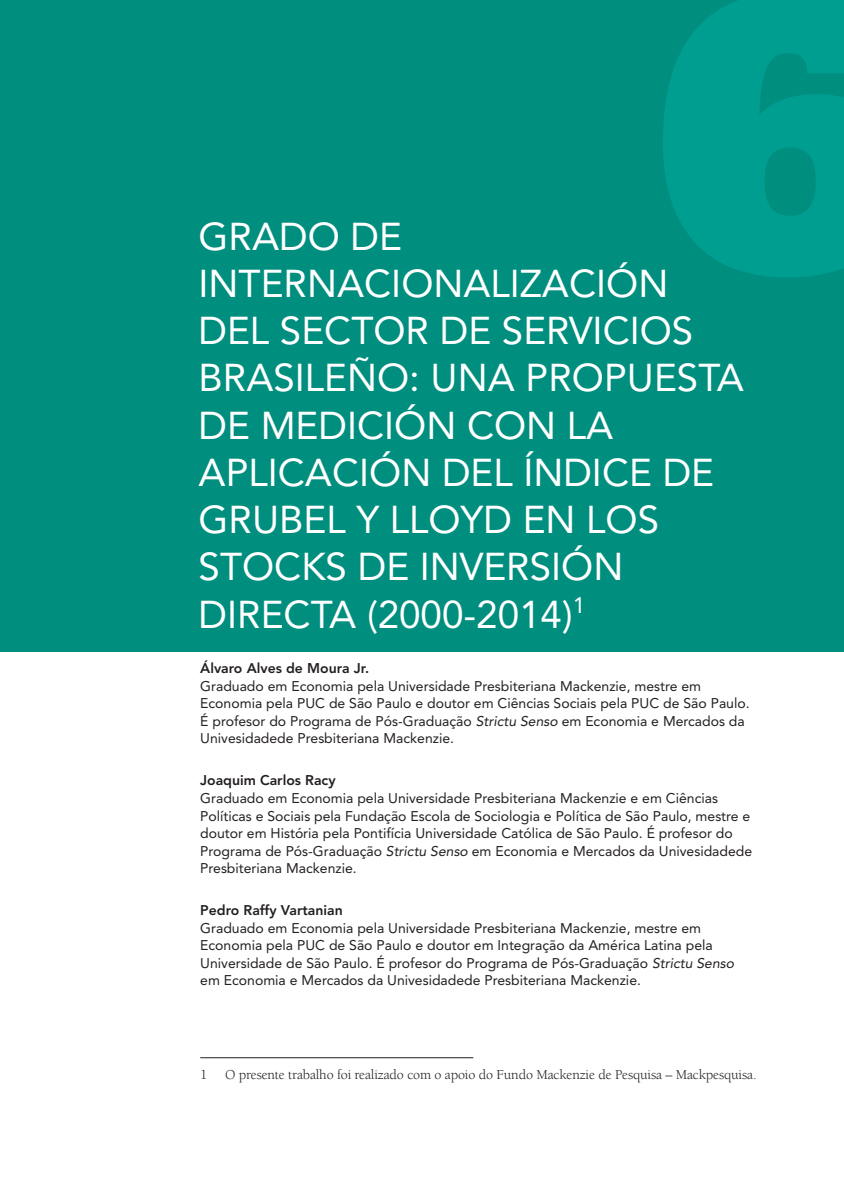
<style>
.page{position:relative;width:844px;height:1191px;background:#fff}
.page>*{position:absolute;margin:0;border:0;box-sizing:border-box;transform-origin:0 0}
.t1{font:38.5px/47.2px "Avenir";color:#fff}
.t2{font:14px/17.5px "Avenir";color:#231f20}
.t3{font:14px "Berkeley";letter-spacing:-.01em;color:#231f20}
.t4{font:800 14px "Avenir";color:#231f20}
.s1{font-weight:800}
.s2{font-style:italic}
</style>
<div class="page">
<div style="left:0;top:0;width:843px;height:651px;background:#008e7f"></div>
<hr style="left:200px;top:1057px;width:273px;height:1px;background:#231f20">
<h1 class="t1" style="left:198px;top:213px;width:547px">GRADO DE<br>INTERNACIONALIZACIÓN<br>DEL SECTOR DE SERVICIOS<br>BRASILEÑO: UNA PROPUESTA<br>DE MEDICIÓN CON LA<br>APLICACIÓN DEL ÍNDICE DE<br>GRUBEL Y LLOYD EN LOS<br>STOCKS DE INVERSIÓN<br>DIRECTA (2000-2014)<sup>1</sup></h1>
<p class="t2" style="left:200px;top:659px;width:550px"><span class="s1">Álvaro Alves de Moura Jr.</span><sup>1<br></sup>Graduado em Economia pela Universidade Presbiteriana Mackenzie, mestre em Economia pela PUC de São Paulo e doutor em Ciências Sociais pela PUC de São Paulo.<br>É profesor do Programa de Pós-Graduação <span class="s2">Strictu Senso</span> em Economia e Mercados da Univesidadede Presbiteriana Mackenzie.</p>
<p class="t4" style="left:200px;top:772px;width:137px">Joaquim Carlos Racy</p>
<p class="t2" style="left:200px;top:789px;width:553px">Graduado em Economia pela Universidade Presbiteriana Mackenzie e em Ciências Políticas e Sociais pela Fundação Escola de Sociologia e Política de São Paulo, mestre e doutor em História pela Pontifícia Universidade Católica de São Paulo. É profesor do Programa de Pós-Graduação <span class="s2">Strictu Senso</span> em Economia e Mercados da Univesidadede Presbiteriana Mackenzie.</p>
<p class="t4" style="left:200px;top:902px;width:144px">Pedro Raffy Vartanian</p>
<p class="t2" style="left:200px;top:919px;width:535px">Graduado em Economia pela Universidade Presbiteriana Mackenzie, mestre em Economia pela PUC de São Paulo e doutor em Integração da América Latina pela Universidade de São Paulo. É profesor do Programa de Pós-Graduação <span class="s2">Strictu Senso </span>em Economia e Mercados da Univesidadede Presbiteriana Mackenzie.</p>
<p class="t3" style="left:200px;top:1067px;width:9px">1</p>
<p class="t3" style="left:225px;top:1067px;width:533px">O presente trabalho foi realizado com o apoio do Fundo Mackenzie de Pesquisa – Mackpesquisa.</p>
</div>
